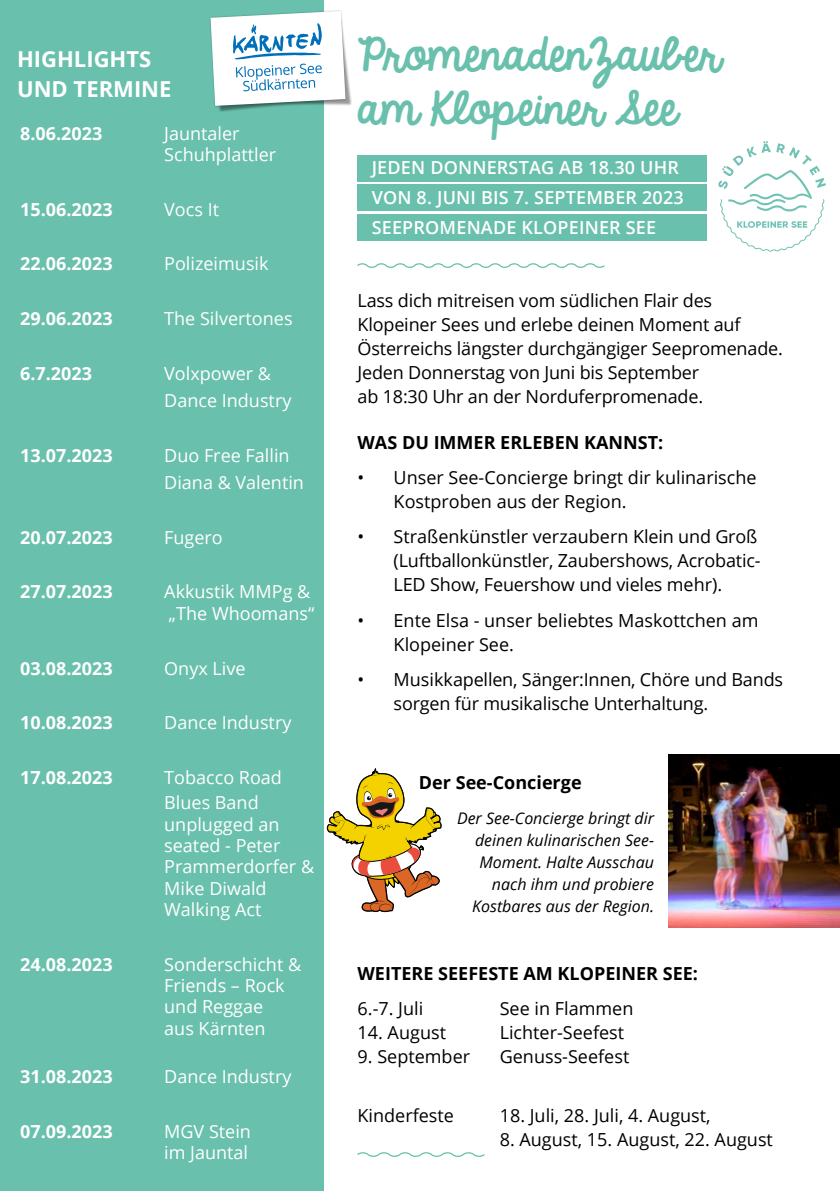
<style>
.page{position:relative;width:840px;height:1191px;background:#fff}
.page>*{position:absolute;margin:0;border:0;box-sizing:border-box;transform-origin:0 0}
.t1{font:40px "KG Always A Good Time";letter-spacing:.01em;color:#69c0ac}
.t2{font:700 22px/30px "Open Sans";color:#fff}
.t3{font:18px/24px "Open Sans";letter-spacing:-.01em;color:#000}
.t4{font:18px "Open Sans";color:#fff}
.t5{font:700 18px "Open Sans";color:#fff}
.t6{font:600 18px "Open Sans";letter-spacing:.01em;color:#fff}
.t7{font:700 18px "Open Sans";color:#000}
.t8{font:italic 16px/22px "Open Sans";color:#000;text-align:right}
</style>
<div class="page">
<div style="left:0;top:0;width:323px;height:1191px;background:#69c0ac"></div>
<div style="left:357px;top:155px;width:349px;height:26px;background:#69c0ac"></div>
<div style="left:357px;top:185px;width:349px;height:26px;background:#69c0ac"></div>
<div style="left:357px;top:215px;width:349px;height:26px;background:#69c0ac"></div>
<img style="left:219px;top:74px;width:133px;height:40px">
<img style="left:215px;top:9px;width:133px;height:99px">
<svg style="left:210px;top:11px;width:135px;height:95px"></svg>
<svg style="left:326px;top:768px;width:116px;height:144px"></svg>
<svg style="left:718px;top:141px;width:107px;height:110px"></svg>
<svg style="left:357px;top:1152px;width:128px;height:5px"></svg>
<svg style="left:357px;top:263px;width:248px;height:5px"></svg>
<img style="left:668px;top:754px;width:171px;height:173px">
<p class="t2" style="left:17px;top:43px;width:156px">HIGHLIGHTS<br>UND TERMINE</p>
<p class="t5" style="left:20px;top:120px;width:84px">8.06.2023</p>
<p class="t4" style="left:164px;top:121px;width:77px">Jauntaler</p>
<p class="t4" style="left:164px;top:142px;width:113px">Schuhplattler</p>
<p class="t5" style="left:20px;top:196px;width:94px">15.06.2023</p>
<p class="t4" style="left:164px;top:197px;width:56px">Vocs It</p>
<p class="t5" style="left:20px;top:251px;width:94px">22.06.2023</p>
<p class="t4" style="left:164px;top:251px;width:106px">Polizeimusik</p>
<p class="t5" style="left:20px;top:306px;width:94px">29.06.2023</p>
<p class="t4" style="left:164px;top:306px;width:130px">The Silvertones</p>
<p class="t5" style="left:20px;top:360px;width:73px">6.7.2023</p>
<p class="t4" style="left:164px;top:361px;width:108px">Volxpower &amp;</p>
<p class="t4" style="left:164px;top:388px;width:129px">Dance Industry</p>
<p class="t5" style="left:20px;top:442px;width:94px">13.07.2023</p>
<p class="t4" style="left:164px;top:443px;width:127px">Duo Free Fallin</p>
<p class="t4" style="left:164px;top:470px;width:141px">Diana &amp; Valentin</p>
<p class="t5" style="left:20px;top:524px;width:94px">20.07.2023</p>
<p class="t4" style="left:164px;top:525px;width:60px">Fugero</p>
<p class="t5" style="left:20px;top:579px;width:94px">27.07.2023</p>
<p class="t4" style="left:164px;top:579px;width:147px">Akkustik MMPg &amp;</p>
<p class="t4" style="left:169px;top:601px;width:147px">„The Whoomans“</p>
<p class="t5" style="left:20px;top:655px;width:94px">03.08.2023</p>
<p class="t4" style="left:164px;top:655px;width:83px">Onyx Live</p>
<p class="t5" style="left:20px;top:710px;width:94px">10.08.2023</p>
<p class="t4" style="left:164px;top:710px;width:129px">Dance Industry</p>
<p class="t5" style="left:20px;top:764px;width:94px">17.08.2023</p>
<p class="t4" style="left:164px;top:765px;width:119px">Tobacco Road</p>
<p class="t4" style="left:164px;top:790px;width:96px">Blues Band</p>
<p class="t4" style="left:164px;top:811px;width:117px">unplugged an</p>
<p class="t4" style="left:164px;top:833px;width:118px">seated - Peter</p>
<p class="t4" style="left:164px;top:854px;width:151px">Prammerdorfer &amp;</p>
<p class="t4" style="left:164px;top:875px;width:104px">Mike Diwald</p>
<p class="t4" style="left:164px;top:897px;width:99px">Walking Act</p>
<p class="t5" style="left:20px;top:951px;width:94px">24.08.2023</p>
<p class="t4" style="left:164px;top:951px;width:138px">Sonderschicht &amp;</p>
<p class="t4" style="left:164px;top:973px;width:122px">Friends – Rock</p>
<p class="t4" style="left:164px;top:994px;width:100px">und Reggae</p>
<p class="t4" style="left:164px;top:1015px;width:103px">aus Kärnten</p>
<p class="t5" style="left:20px;top:1064px;width:94px">31.08.2023</p>
<p class="t4" style="left:164px;top:1064px;width:129px">Dance Industry</p>
<p class="t5" style="left:20px;top:1118px;width:94px">07.09.2023</p>
<p class="t4" style="left:164px;top:1119px;width:88px">MGV Stein</p>
<p class="t4" style="left:164px;top:1140px;width:85px">im Jauntal</p>
<p class="t1" style="left:357px;top:24px;width:364px">PromenadenZauber</p>
<p class="t1" style="left:357px;top:78px;width:320px">am Klopeiner See</p>
<p class="t6" style="left:371px;top:155px;width:308px">JEDEN DONNERSTAG AB 18.30 UHR</p>
<p class="t6" style="left:371px;top:185px;width:313px">VON 8. JUNI BIS 7. SEPTEMBER 2023</p>
<p class="t6" style="left:371px;top:215px;width:286px">SEEPROMENADE KLOPEINER SEE</p>
<p class="t3" style="left:357px;top:288px;width:426px">Lass dich mitreisen vom südlichen Flair des Klopeiner Sees und erlebe deinen Moment auf Österreichs längster durchgängiger Seepromenade.<br>Jeden Donnerstag von Juni bis September<br>ab 18:30 Uhr an der Norduferpromenade.</p>
<p class="t7" style="left:357px;top:429px;width:307px">WAS DU IMMER ERLEBEN KANNST:</p>
<p class="t3" style="left:393px;top:465px;width:364px;text-indent:-36px">• Unser See-Concierge bringt dir kulinarische<br>Kostproben aus der Region.</p>
<p class="t3" style="left:393px;top:524px;width:368px;text-indent:-36px">• Straßenkünstler verzaubern Klein und Groß (Luftballonkünstler, Zaubershows, Acrobatic-<br>LED Show, Feuershow und vieles mehr).</p>
<p class="t3" style="left:393px;top:608px;width:366px;text-indent:-36px">• Ente Elsa - unser beliebtes Maskottchen am<br>Klopeiner See.</p>
<p class="t3" style="left:393px;top:667px;width:391px;text-indent:-36px">• Musikkapellen, Sänger:Innen, Chöre und Bands sorgen für musikalische Unterhaltung.</p>
<p class="t7" style="left:418px;top:770px;width:164px">Der See-Concierge</p>
<p class="t8" style="left:457px;top:806px;width:198px">Der See-Concierge bringt dir deinen kulinarischen See-<br>Moment. Halte Ausschau nach ihm und probiere<br>Kostbares aus der Region.</p>
<p class="t7" style="left:357px;top:960px;width:342px">WEITERE SEEFESTE AM KLOPEINER SEE:</p>
<p class="t3" style="left:357px;top:996px;width:67px">6.-7. Juli</p>
<p class="t3" style="left:499px;top:996px;width:135px">See in Flammen</p>
<p class="t3" style="left:357px;top:1020px;width:90px">14. August</p>
<p class="t3" style="left:499px;top:1020px;width:126px">Lichter-Seefest</p>
<p class="t3" style="left:357px;top:1044px;width:114px">9. September</p>
<p class="t3" style="left:499px;top:1044px;width:131px">Genuss-Seefest</p>
<p class="t3" style="left:357px;top:1103px;width:98px">Kinderfeste</p>
<p class="t3" style="left:499px;top:1103px;width:212px">18. Juli, 28. Juli, 4. August,</p>
<p class="t3" style="left:499px;top:1127px;width:274px">8. August, 15. August, 22. August</p>
</div>
